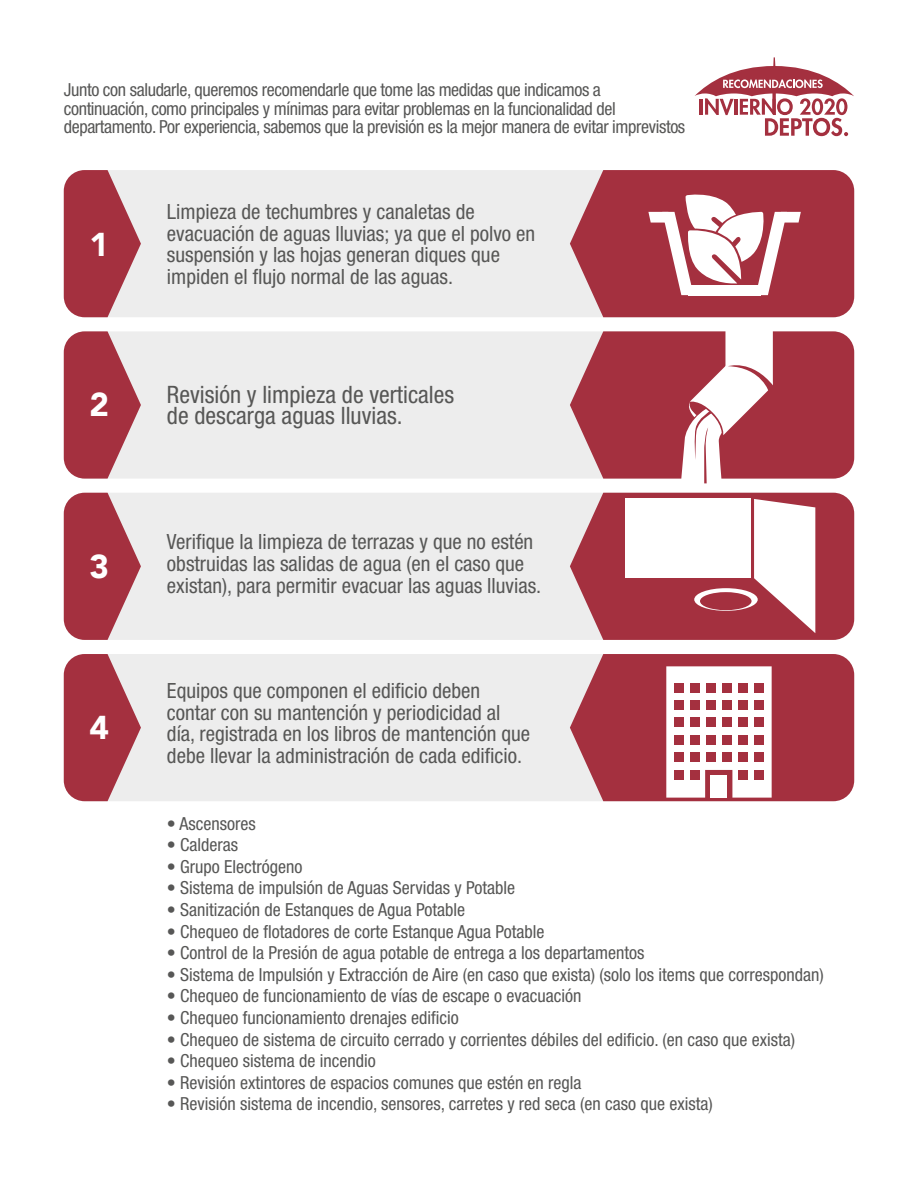
<style>
.page{position:relative;width:918px;height:1188px;background:#fff}
.page>*{position:absolute;margin:0;border:0;box-sizing:border-box;transform-origin:0 0}
.t1{font:900 33px "Avenir";color:#fff}
.t2{font:condensed 24px/21.6px "Helvetica Neue LT Std";color:#575756}
.t3{font:condensed 21px/21.6px "Helvetica Neue LT Std";color:#575756}
.t4{font:condensed 18px "Helvetica Neue LT Std";color:#575756}
.t5{font:condensed 18px/18.6px "Helvetica Neue LT Std";letter-spacing:-.02em;color:#575756}
</style>
<div class="page">
<div style="left:64px;top:331px;width:790px;height:148px;background:#ededed;border-radius:21px"></div>
<div style="left:64px;top:170px;width:790px;height:147px;background:#ededed;border-radius:21px"></div>
<div style="left:64px;top:493px;width:790px;height:147px;background:#ededed;border-radius:21px"></div>
<div style="left:64px;top:654px;width:790px;height:147px;background:#ededed;border-radius:21px"></div>
<svg style="left:695px;top:57px;width:159px;height:79px"></svg>
<svg style="left:64px;top:170px;width:77px;height:147px"></svg>
<svg style="left:64px;top:331px;width:77px;height:148px"></svg>
<svg style="left:64px;top:493px;width:77px;height:147px"></svg>
<svg style="left:64px;top:654px;width:77px;height:147px"></svg>
<svg style="left:570px;top:170px;width:284px;height:147px;background:#b75e69"></svg>
<div style="left:688px;top:285px;width:72px;height:10px;background:#fff"></div>
<svg style="left:570px;top:331px;width:284px;height:152px;background:#b9616d"></svg>
<svg style="left:570px;top:493px;width:284px;height:147px;background:#bd6b76"></svg>
<div style="left:625px;top:499px;width:126px;height:79px;background:#fff"></div>
<svg style="left:694px;top:588px;width:64px;height:23px"></svg>
<div style="left:700px;top:592px;width:52px;height:18px;background:#a4303f;border-radius:50%"></div>
<svg style="left:570px;top:654px;width:284px;height:147px;background:#c0727c"></svg>
<div style="left:711px;top:775px;width:16px;height:23px;background:#fff"></div>
<div style="left:690px;top:770px;width:10px;height:10px;background:#a4303f"></div>
<div style="left:690px;top:752px;width:10px;height:10px;background:#a4303f"></div>
<div style="left:690px;top:735px;width:10px;height:10px;background:#a4303f"></div>
<div style="left:690px;top:718px;width:10px;height:9px;background:#a4303f"></div>
<div style="left:690px;top:700px;width:10px;height:10px;background:#a4303f"></div>
<div style="left:674px;top:770px;width:10px;height:10px;background:#a4303f"></div>
<div style="left:674px;top:752px;width:10px;height:10px;background:#a4303f"></div>
<div style="left:674px;top:735px;width:10px;height:10px;background:#a4303f"></div>
<div style="left:674px;top:718px;width:10px;height:9px;background:#a4303f"></div>
<div style="left:674px;top:700px;width:10px;height:10px;background:#a4303f"></div>
<div style="left:722px;top:752px;width:10px;height:10px;background:#a4303f"></div>
<div style="left:722px;top:735px;width:10px;height:10px;background:#a4303f"></div>
<div style="left:722px;top:718px;width:10px;height:9px;background:#a4303f"></div>
<div style="left:722px;top:700px;width:10px;height:10px;background:#a4303f"></div>
<div style="left:706px;top:752px;width:10px;height:10px;background:#a4303f"></div>
<div style="left:706px;top:735px;width:10px;height:10px;background:#a4303f"></div>
<div style="left:706px;top:718px;width:10px;height:9px;background:#a4303f"></div>
<div style="left:706px;top:700px;width:10px;height:10px;background:#a4303f"></div>
<div style="left:754px;top:770px;width:10px;height:10px;background:#a4303f"></div>
<div style="left:754px;top:752px;width:10px;height:10px;background:#a4303f"></div>
<div style="left:754px;top:735px;width:10px;height:10px;background:#a4303f"></div>
<div style="left:754px;top:718px;width:10px;height:9px;background:#a4303f"></div>
<div style="left:754px;top:700px;width:10px;height:10px;background:#a4303f"></div>
<div style="left:738px;top:770px;width:10px;height:10px;background:#a4303f"></div>
<div style="left:738px;top:752px;width:10px;height:10px;background:#a4303f"></div>
<div style="left:738px;top:735px;width:10px;height:10px;background:#a4303f"></div>
<div style="left:738px;top:718px;width:10px;height:9px;background:#a4303f"></div>
<div style="left:738px;top:700px;width:10px;height:10px;background:#a4303f"></div>
<div style="left:690px;top:683px;width:10px;height:10px;background:#a4303f"></div>
<div style="left:674px;top:683px;width:10px;height:10px;background:#a4303f"></div>
<div style="left:722px;top:683px;width:10px;height:10px;background:#a4303f"></div>
<div style="left:706px;top:683px;width:10px;height:10px;background:#a4303f"></div>
<div style="left:754px;top:683px;width:10px;height:10px;background:#a4303f"></div>
<div style="left:738px;top:683px;width:10px;height:10px;background:#a4303f"></div>
<p class="t5" style="left:64px;top:80px;width:623px">Junto con saludarle, queremos recomendarle que tome las medidas que indicamos a continuación, como principales y mínimas para evitar problemas en la funcionalidad del departamento. Por experiencia, sabemos que la previsión es la mejor manera de evitar imprevistos</p>
<h1 class="t1" style="left:90px;top:216px;width:21px">1</h1>
<h1 class="t1" style="left:90px;top:377px;width:21px">2</h1>
<h1 class="t1" style="left:90px;top:539px;width:21px">3</h1>
<h1 class="t1" style="left:90px;top:699px;width:21px">4</h1>
<p class="t3" style="left:167px;top:201px;width:370px">Limpieza de techumbres y canaletas de evacuación de aguas lluvias; ya que el polvo en suspensión y las hojas generan diques que impiden el flujo normal de las aguas.</p>
<h2 class="t2" style="left:167px;top:383px;width:289px">Revisión y limpieza de verticales de descarga aguas lluvias.</h2>
<p class="t3" style="left:167px;top:531px;width:376px">Verifique la limpieza de terrazas y que no estén obstruidas las salidas de agua (en el caso que existan), para permitir evacuar las aguas lluvias.</p>
<p class="t3" style="left:167px;top:680px;width:365px">Equipos que componen el edificio deben contar con su mantención y periodicidad al día, registrada en los libros de mantención que debe llevar la administración de cada edificio.</p>
<p class="t4" style="left:167px;top:813px;width:90px">• Ascensores</p>
<p class="t4" style="left:167px;top:834px;width:73px">• Calderas</p>
<p class="t4" style="left:167px;top:856px;width:137px">• Grupo Electrógeno</p>
<p class="t4" style="left:167px;top:878px;width:350px">• Sistema de impulsión de Aguas Servidas y Potable</p>
<p class="t4" style="left:167px;top:899px;width:300px">• Sanitización de Estanques de Agua Potable</p>
<p class="t4" style="left:167px;top:921px;width:379px">• Chequeo de flotadores de corte Estanque Agua Potable</p>
<p class="t4" style="left:167px;top:942px;width:479px">• Control de la Presión de agua potable de entrega a los departamentos</p>
<p class="t4" style="left:167px;top:964px;width:658px">• Sistema de Impulsión y Extracción de Aire (en caso que exista) (solo los items que correspondan)</p>
<p class="t4" style="left:167px;top:986px;width:416px">• Chequeo de funcionamiento de vías de escape o evacuación</p>
<p class="t4" style="left:167px;top:1007px;width:293px">• Chequeo funcionamiento drenajes edificio</p>
<p class="t4" style="left:167px;top:1029px;width:630px">• Chequeo de sistema de circuito cerrado y corrientes débiles del edificio. (en caso que exista)</p>
<p class="t4" style="left:167px;top:1050px;width:210px">• Chequeo sistema de incendio</p>
<p class="t4" style="left:167px;top:1072px;width:416px">• Revisión extintores de espacios comunes que estén en regla</p>
<p class="t4" style="left:167px;top:1094px;width:547px">• Revisión sistema de incendio, sensores, carretes y red seca (en caso que exista)</p>
</div>
